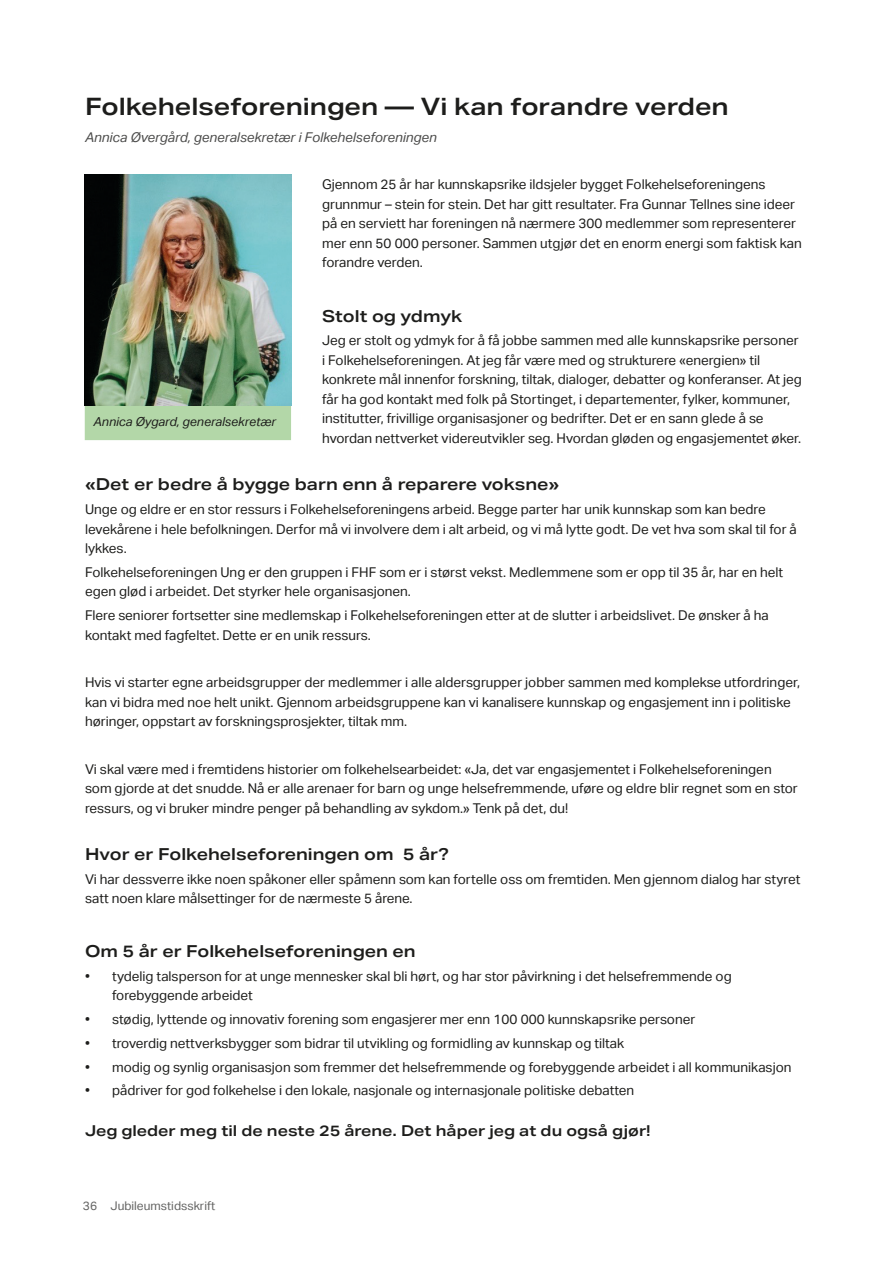
<style>
.page{position:relative;width:893px;height:1263px;background:#fff}
.page>*{position:absolute;margin:0;border:0;box-sizing:border-box;transform-origin:0 0}
.stor_overskrift{font:600 24px "Aktiv Grotesk Ex";color:#1d1d1b}
.brødtekst_bold{font:600 16.5px "Aktiv Grotesk Ex";color:#1d1d1b}
.brødtekst_bold-2{font:600 15px "Aktiv Grotesk Ex";color:#1d1d1b}
.Brødtekst{font:13.5px/19.5px "Aktiv Grotesk";color:#1d1d1b}
.navn_kursiv{font:italic 13.5px "Aktiv Grotesk";color:#4b4b4a}
.navn_kursiv-2{font:italic 12.45px "Aktiv Grotesk";color:#1d1d1b}
.t1{font:12px "Aktiv Grotesk";color:#626261}
</style>
<div class="page">
<div style="left:85px;top:405px;width:206px;height:35px;background:#b3d7a8"></div>
<img style="left:85px;top:175px;width:206px;height:230px">
<p class="stor_overskrift" style="left:85px;top:93px;width:645px">Folkehelseforeningen — Vi kan forandre verden</p>
<p class="navn_kursiv" style="left:85px;top:129px;width:353px">Annica Øvergård, generalsekretær i Folkehelseforeningen</p>
<p class="Brødtekst" style="left:322px;top:175px;width:481px">Gjennom 25 år har kunnskapsrike ildsjeler bygget Folkehelseforeningens grunnmur – stein for stein. Det har gitt resultater. Fra Gunnar Tellnes sine ideer på en serviett har foreningen nå nærmere 300 medlemmer som representerer mer enn 50 000 personer. Sammen utgjør det en enorm energi som faktisk kan forandre verden.</p>
<p class="brødtekst_bold" style="left:322px;top:306px;width:142px">Stolt og ydmyk</p>
<p class="Brødtekst" style="left:322px;top:331px;width:481px">Jeg er stolt og ydmyk for å få jobbe sammen med alle kunnskapsrike personer i Folkehelseforeningen. At jeg får være med og strukturere «energien» til konkrete mål innenfor forskning, tiltak, dialoger, debatter og konferanser. At jeg får ha god kontakt med folk på Stortinget, i departementer, fylker, kommuner, institutter, frivillige organisasjoner og bedrifter. Det er en sann glede å se hvordan nettverket videreutvikler seg. Hvordan gløden og engasjementet øker.</p>
<p class="brødtekst_bold" style="left:85px;top:475px;width:476px">«Det er bedre å bygge barn enn å reparere voksne»</p>
<p class="Brødtekst" style="left:85px;top:500px;width:713px">Unge og eldre er en stor ressurs i Folkehelseforeningens arbeid. Begge parter har unik kunnskap som kan bedre levekårene i hele befolkningen. Derfor må vi involvere dem i alt arbeid, og vi må lytte godt. De vet hva som skal til for å lykkes.</p>
<p class="Brødtekst" style="left:85px;top:562px;width:700px">Folkehelseforeningen Ung er den gruppen i FHF som er i størst vekst. Medlemmene som er opp til 35 år, har en helt egen glød i arbeidet. Det styrker hele organisasjonen.</p>
<p class="Brødtekst" style="left:85px;top:606px;width:685px">Flere seniorer fortsetter sine medlemskap i Folkehelseforeningen etter at de slutter i arbeidslivet. De ønsker å ha kontakt med fagfeltet. Dette er en unik ressurs.</p>
<p class="Brødtekst" style="left:85px;top:673px;width:716px">Hvis vi starter egne arbeidsgrupper der medlemmer i alle aldersgrupper jobber sammen med komplekse utfordringer, kan vi bidra med noe helt unikt. Gjennom arbeidsgruppene kan vi kanalisere kunnskap og engasjement inn i politiske høringer, oppstart av forskningsprosjekter, tiltak mm.</p>
<p class="Brødtekst" style="left:85px;top:759px;width:714px">Vi skal være med i fremtidens historier om folkehelsearbeidet: «Ja, det var engasjementet i Folkehelseforeningen som gjorde at det snudde. Nå er alle arenaer for barn og unge helsefremmende, uføre og eldre blir regnet som en stor ressurs, og vi bruker mindre penger på behandling av sykdom.» Tenk på det, du!</p>
<p class="brødtekst_bold" style="left:85px;top:845px;width:366px">Hvor er Folkehelseforeningen om 5 år?</p>
<p class="Brødtekst" style="left:85px;top:869px;width:717px">Vi har dessverre ikke noen spåkoner eller spåmenn som kan fortelle oss om fremtiden. Men gjennom dialog har styret satt noen klare målsettinger for de nærmeste 5 årene.</p>
<p class="brødtekst_bold" style="left:85px;top:942px;width:332px">Om 5 år er Folkehelseforeningen en</p>
<p class="Brødtekst" style="left:112px;top:966px;width:621px;text-indent:-27px">• tydelig talsperson for at unge mennesker skal bli hørt, og har stor påvirkning i det helsefremmende og forebyggende arbeidet</p>
<p class="Brødtekst" style="left:85px;top:1009px;width:612px">• stødig, lyttende og innovativ forening som engasjerer mer enn 100 000 kunnskapsrike personer</p>
<p class="Brødtekst" style="left:85px;top:1033px;width:541px">• troverdig nettverksbygger som bidrar til utvikling og formidling av kunnskap og tiltak</p>
<p class="Brødtekst" style="left:85px;top:1057px;width:708px">• modig og synlig organisasjon som fremmer det helsefremmende og forebyggende arbeidet i all kommunikasjon</p>
<p class="Brødtekst" style="left:85px;top:1081px;width:551px">• pådriver for god folkehelse i den lokale, nasjonale og internasjonale politiske debatten</p>
<p class="brødtekst_bold-2" style="left:85px;top:1121px;width:567px">Jeg gleder meg til de neste 25 årene. Det håper jeg at du også gjør!</p>
<p class="navn_kursiv-2" style="left:94px;top:414px;width:184px">Annica Øygard, generalsekretær</p>
<p class="t1" style="left:83px;top:1199px;width:134px">36 Jubileumstidsskrift</p>
</div>
